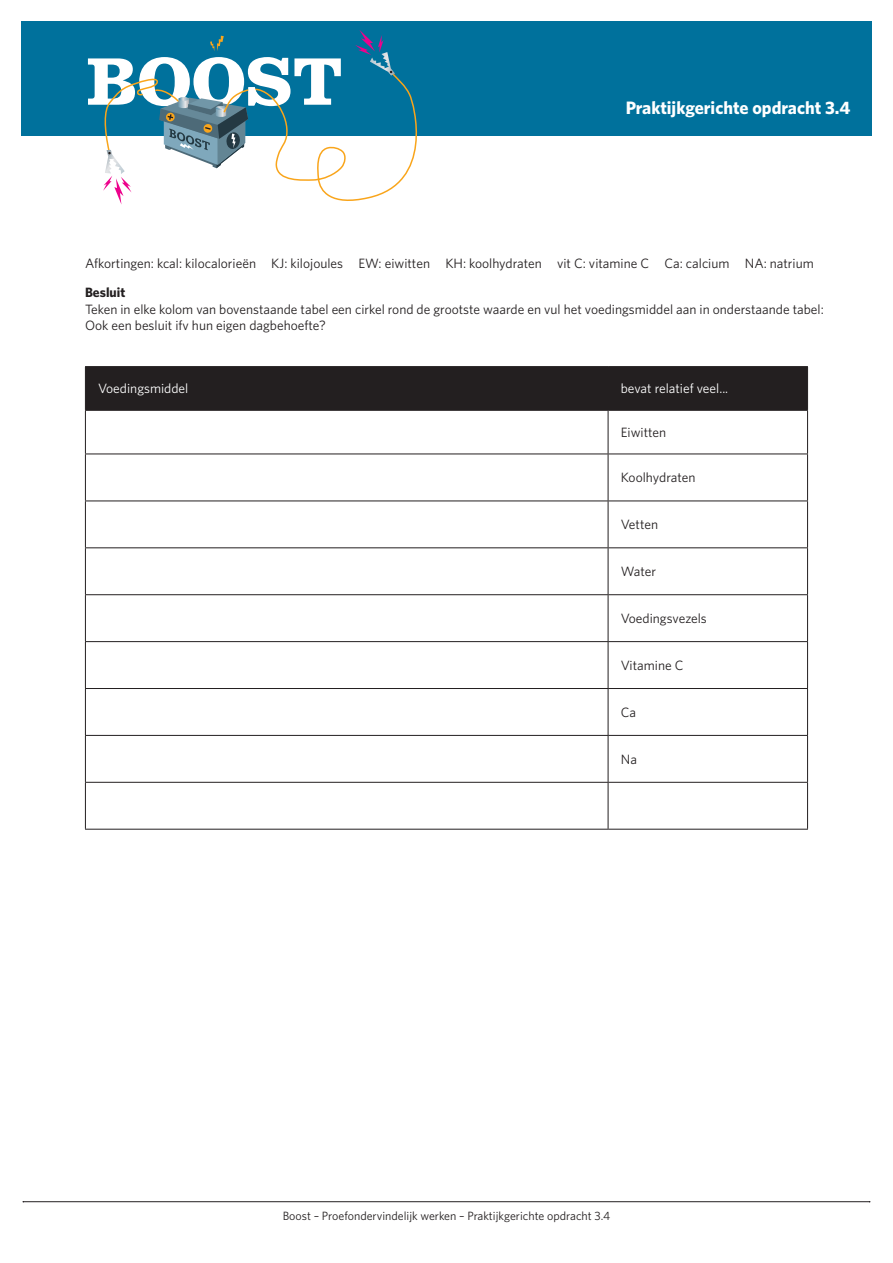
<style>
.page{position:relative;width:893px;height:1263px;background:#fff}
.page>*{position:absolute;margin:0;border:0;box-sizing:border-box;transform-origin:0 0}
.t1{font:700 18px "Whitney";color:#fff}
.t2{font:13.5px/16.5px "Whitney";color:#231f20}
.t3{font:13.5px "Whitney";color:#fff}
.t4{font:700 13.5px "Whitney";color:#231f20}
.t5{font:12px "Whitney";color:#231f20}
</style>
<div class="page">
<div style="left:21px;top:21px;width:851px;height:115px;background:#00719c"></div>
<hr style="left:23px;top:1201px;width:847px;height:1px;background:#231f20">
<svg style="left:88px;top:30px;width:330px;height:175px"></svg>
<div style="left:86px;top:367px;width:721px;height:43px;background:#231f20"></div>
<hr style="left:85px;top:366px;width:523px;height:1px;background:#231f20">
<hr style="left:85px;top:367px;width:1px;height:43px;background:#231f20">
<hr style="left:608px;top:366px;width:200px;height:1px;background:#231f20">
<hr style="left:608px;top:367px;width:1px;height:43px;background:#231f20">
<hr style="left:807px;top:367px;width:1px;height:43px;background:#231f20">
<hr style="left:85px;top:410px;width:523px;height:1px;background:#231f20">
<hr style="left:85px;top:411px;width:1px;height:43px;background:#231f20">
<hr style="left:608px;top:410px;width:200px;height:1px;background:#231f20">
<hr style="left:608px;top:411px;width:1px;height:43px;background:#231f20">
<hr style="left:807px;top:411px;width:1px;height:43px;background:#231f20">
<hr style="left:85px;top:454px;width:523px;height:1px;background:#231f20">
<hr style="left:85px;top:454px;width:1px;height:47px;background:#231f20">
<hr style="left:608px;top:454px;width:200px;height:1px;background:#231f20">
<hr style="left:608px;top:454px;width:1px;height:47px;background:#231f20">
<hr style="left:807px;top:454px;width:1px;height:47px;background:#231f20">
<hr style="left:85px;top:501px;width:523px;height:1px;background:#231f20">
<hr style="left:85px;top:501px;width:1px;height:46px;background:#231f20">
<hr style="left:608px;top:501px;width:200px;height:1px;background:#231f20">
<hr style="left:608px;top:501px;width:1px;height:46px;background:#231f20">
<hr style="left:807px;top:501px;width:1px;height:46px;background:#231f20">
<hr style="left:85px;top:547px;width:523px;height:1px;background:#231f20">
<hr style="left:85px;top:548px;width:1px;height:46px;background:#231f20">
<hr style="left:608px;top:547px;width:200px;height:1px;background:#231f20">
<hr style="left:608px;top:548px;width:1px;height:46px;background:#231f20">
<hr style="left:807px;top:548px;width:1px;height:46px;background:#231f20">
<hr style="left:85px;top:594px;width:523px;height:1px;background:#231f20">
<hr style="left:85px;top:595px;width:1px;height:46px;background:#231f20">
<hr style="left:608px;top:594px;width:200px;height:1px;background:#231f20">
<hr style="left:608px;top:595px;width:1px;height:46px;background:#231f20">
<hr style="left:807px;top:595px;width:1px;height:46px;background:#231f20">
<hr style="left:85px;top:641px;width:523px;height:1px;background:#231f20">
<hr style="left:85px;top:642px;width:1px;height:46px;background:#231f20">
<hr style="left:608px;top:641px;width:200px;height:1px;background:#231f20">
<hr style="left:608px;top:642px;width:1px;height:46px;background:#231f20">
<hr style="left:807px;top:642px;width:1px;height:46px;background:#231f20">
<hr style="left:85px;top:688px;width:523px;height:1px;background:#231f20">
<hr style="left:85px;top:689px;width:1px;height:46px;background:#231f20">
<hr style="left:608px;top:688px;width:200px;height:1px;background:#231f20">
<hr style="left:608px;top:689px;width:1px;height:46px;background:#231f20">
<hr style="left:807px;top:689px;width:1px;height:46px;background:#231f20">
<hr style="left:85px;top:735px;width:523px;height:1px;background:#231f20">
<hr style="left:85px;top:736px;width:1px;height:46px;background:#231f20">
<hr style="left:608px;top:735px;width:200px;height:1px;background:#231f20">
<hr style="left:608px;top:736px;width:1px;height:46px;background:#231f20">
<hr style="left:807px;top:736px;width:1px;height:46px;background:#231f20">
<hr style="left:85px;top:782px;width:523px;height:1px;background:#231f20">
<hr style="left:85px;top:783px;width:1px;height:46px;background:#231f20">
<hr style="left:608px;top:782px;width:200px;height:1px;background:#231f20">
<hr style="left:608px;top:783px;width:1px;height:46px;background:#231f20">
<hr style="left:807px;top:783px;width:1px;height:46px;background:#231f20">
<hr style="left:85px;top:829px;width:523px;height:1px;background:#231f20">
<hr style="left:608px;top:829px;width:200px;height:1px;background:#231f20">
<h1 class="t1" style="left:626px;top:97px;width:226px">Praktijkgerichte opdracht 3.4</h1>
<p class="t2" style="left:85px;top:255px;width:730px">Afkortingen: kcal: kilocalorieën KJ: kilojoules EW: eiwitten KH: koolhydraten vit C: vitamine C Ca: calcium NA: natrium</p>
<p class="t4" style="left:85px;top:284px;width:42px">Besluit</p>
<p class="t2" style="left:85px;top:300px;width:740px">Teken in elke kolom van bovenstaande tabel een cirkel rond de grootste waarde en vul het voedingsmiddel aan in onderstaande tabel:<br>Ook een besluit ifv hun eigen dagbehoefte?</p>
<p class="t3" style="left:98px;top:381px;width:92px">Voedingsmiddel</p>
<p class="t3" style="left:621px;top:381px;width:109px">bevat relatief veel...</p>
<p class="t2" style="left:621px;top:424px;width:47px">Eiwitten</p>
<p class="t2" style="left:621px;top:469px;width:76px">Koolhydraten</p>
<p class="t2" style="left:621px;top:516px;width:39px">Vetten</p>
<p class="t2" style="left:621px;top:563px;width:37px">Water</p>
<p class="t2" style="left:621px;top:610px;width:88px">Voedingsvezels</p>
<p class="t2" style="left:621px;top:657px;width:64px">Vitamine C</p>
<p class="t2" style="left:621px;top:703px;width:17px">Ca</p>
<p class="t2" style="left:621px;top:750px;width:18px">Na</p>
<p class="t5" style="left:283px;top:1209px;width:329px">Boost – Proefondervindelijk werken – Praktijkgerichte opdracht 3.4</p>
</div>
